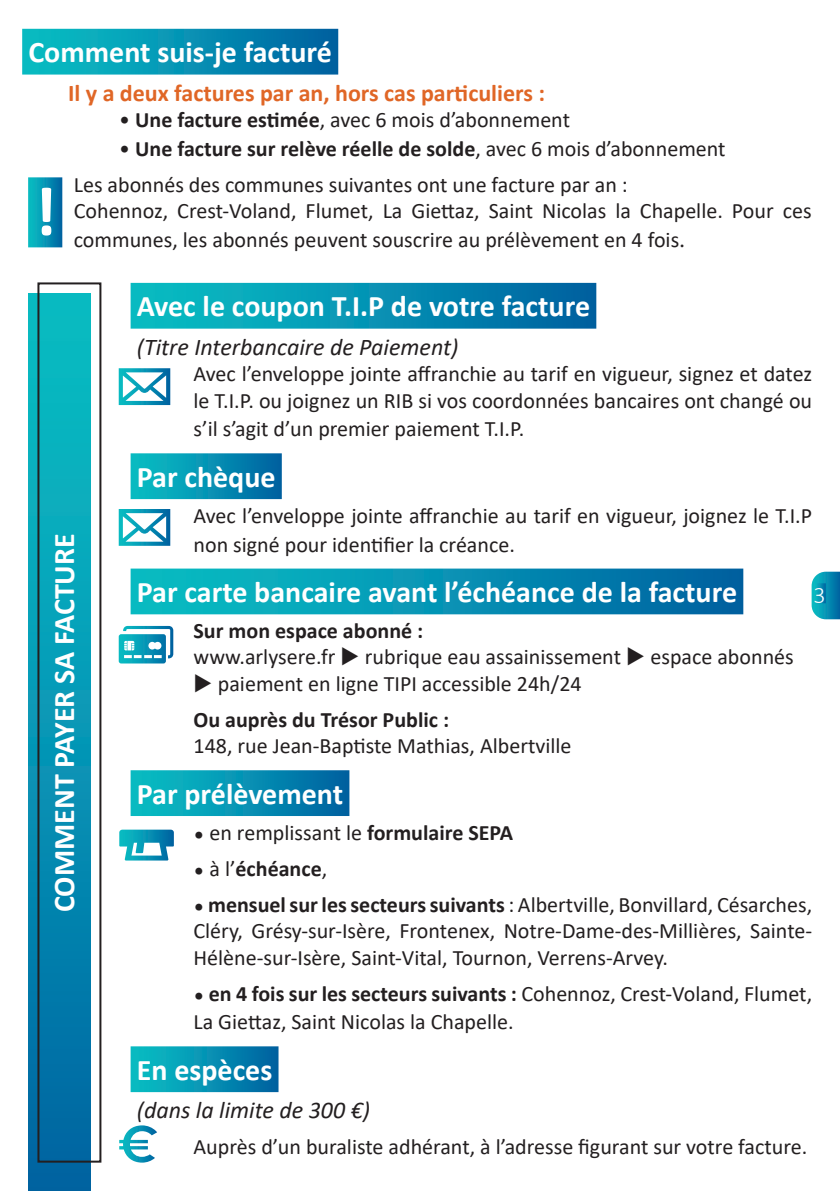
<style>
.page{position:relative;width:840px;height:1191px;background:#fff}
.page>*{position:absolute;margin:0;border:0;box-sizing:border-box;transform-origin:0 0}
.t1{font:700 70px "Calibri";color:#fff}
.t2{font:700 30px "Calibri";color:#fff}
.t3{font:italic 24px "Calibri";color:#231f20}
.t4{font:700 24px "Calibri";color:#e06626}
.t5{font:300 24px "Calibri";color:#fff}
.t6{font:22px/26.4px "Calibri";color:#231f20}
.t7{font:700 22px "Calibri";color:#231f20}
.s1{font-weight:700}
.s2{font-weight:400}
.s3{font-family:"Minion Pro";font-size:24px}
</style>
<div class="page">
<svg style="left:811px;top:571px;width:28px;height:48px"></svg>
<svg style="left:813px;top:583px;width:12px;height:20px"></svg>
<div style="left:28px;top:294px;width:62px;height:897px;background:linear-gradient(to bottom,#0ac2c5,#0065a2)"></div>
<div style="left:37px;top:282px;width:64px;height:880px;border:2px solid #231f20"></div>
<div style="left:130px;top:283px;width:466px;height:46px;background:linear-gradient(to right,#0ac2c5,#0062a1)"></div>
<div style="left:130px;top:453px;width:151px;height:46px;background:linear-gradient(to right,#0bc3c5,#0063a2)"></div>
<div style="left:130px;top:568px;width:612px;height:46px;background:linear-gradient(to right,#0ac2c5,#0062a1)"></div>
<div style="left:130px;top:770px;width:219px;height:46px;background:linear-gradient(to right,#0ac3c5,#0062a1)"></div>
<div style="left:130px;top:1046px;width:148px;height:46px;background:linear-gradient(to right,#0ac3c5,#0064a2)"></div>
<svg style="left:119px;top:829px;width:55px;height:31px"></svg>
<svg style="left:119px;top:368px;width:51px;height:37px"></svg>
<svg style="left:119px;top:509px;width:51px;height:37px"></svg>
<svg style="left:119px;top:626px;width:54px;height:37px"></svg>
<svg style="left:119px;top:1125px;width:38px;height:37px"></svg>
<div style="left:22px;top:29px;width:316px;height:46px;background:linear-gradient(to right,#0ac2c5,#0063a1)"></div>
<div style="left:28px;top:177px;width:34px;height:70px;background:linear-gradient(to right,#0bc3c5,#0069a4)"></div>
<p class="t2" style="left:28px;top:31px;width:305px">Comment suis-je facturé</p>
<p class="t4" style="left:68px;top:76px;width:478px">Il y a deux factures par an, hors cas particuliers :</p>
<p class="t6" style="left:119px;top:106px;width:452px">• <span class="s1">Une facture estimée</span>, avec 6 mois d’abonnement</p>
<p class="t7" style="left:119px;top:133px;width:607px"><span class="s2">•</span> Une facture sur relève réelle de solde<span class="s2">, avec 6 mois d’abonnement</span></p>
<p class="t6" style="left:74px;top:171px;width:555px">Les abonnés des communes suivantes ont une facture par an :</p>
<p class="t6" style="left:74px;top:196px;width:739px;line-height:28.8px">Cohennoz, Crest-Voland, Flumet, La Giettaz, Saint Nicolas la Chapelle. Pour ces communes, les abonnés peuvent souscrire au prélèvement en 4 fois<span class="s3">.</span></p>
<p class="t1" style="left:34px;top:162px;width:24px">!</p>
<p class="t2" style="left:43px;top:912px;width:380px;rotate:-90deg">COMMENT PAYER SA FACTURE</p>
<p class="t2" style="left:137px;top:285px;width:454px">Avec le coupon T.I.P de votre facture</p>
<p class="t3" style="left:137px;top:330px;width:323px">(Titre Interbancaire de Paiement)</p>
<p class="t6" style="left:193px;top:360px;width:619px">Avec l’enveloppe jointe affranchie au tarif en vigueur, signez et datez le T.I.P. ou joignez un RIB si vos coordonnées bancaires ont changé ou</p>
<p class="t6" style="left:193px;top:415px;width:332px">s’il s’agit d’un premier paiement T.I.P.</p>
<p class="t2" style="left:137px;top:455px;width:140px">Par chèque</p>
<p class="t6" style="left:193px;top:500px;width:619px;line-height:28.8px">Avec l’enveloppe jointe affranchie au tarif en vigueur, joignez le T.I.P non signé pour identifier la créance.</p>
<p class="t2" style="left:137px;top:571px;width:601px">Par carte bancaire avant l’échéance de la facture</p>
<p class="t7" style="left:193px;top:615px;width:231px">Sur mon espace abonné :</p>
<p class="t6" style="left:193px;top:643px;width:601px">www.arlysere.fr ◆ rubrique eau assainissement ◆ espace abonnés</p>
<p class="t6" style="left:193px;top:670px;width:389px">◆ paiement en ligne TIPI accessible 24h/24</p>
<p class="t7" style="left:193px;top:704px;width:257px">Ou auprès du Trésor Public :</p>
<p class="t6" style="left:193px;top:732px;width:379px">148, rue Jean-Baptiste Mathias, Albertville</p>
<p class="t2" style="left:137px;top:772px;width:208px">Par prélèvement</p>
<p class="t6" style="left:193px;top:818px;width:321px">• en remplissant le <span class="s1">formulaire SEPA</span></p>
<p class="t7" style="left:193px;top:853px;width:135px"><span class="s2">• à l’</span>échéance<span class="s2">,</span></p>
<p class="t6" style="left:193px;top:890px;width:619px;text-align:justify">• <span class="s1">mensuel sur les secteurs suivants</span> : Albertville, Bonvillard, Césarches, Cléry, Grésy-sur-Isère, Frontenex, Notre-Dame-des-Millières, Sainte-Hélène-sur-Isère, Saint-Vital, Tournon, Verrens-Arvey.</p>
<p class="t6" style="left:193px;top:978px;width:619px;line-height:28.8px">• <span class="s1">en 4 fois sur les secteurs suivants :</span> Cohennoz, Crest-Voland, Flumet,<br>La Giettaz, Saint Nicolas la Chapelle.</p>
<p class="t2" style="left:137px;top:1048px;width:137px">En espèces</p>
<p class="t3" style="left:137px;top:1093px;width:235px">(dans la limite de 300 €)</p>
<p class="t6" style="left:193px;top:1133px;width:615px">Auprès d’un buraliste adhérant, à l’adresse figurant sur votre facture.</p>
<p class="t5" style="left:813px;top:580px;width:14px">3</p>
</div>
